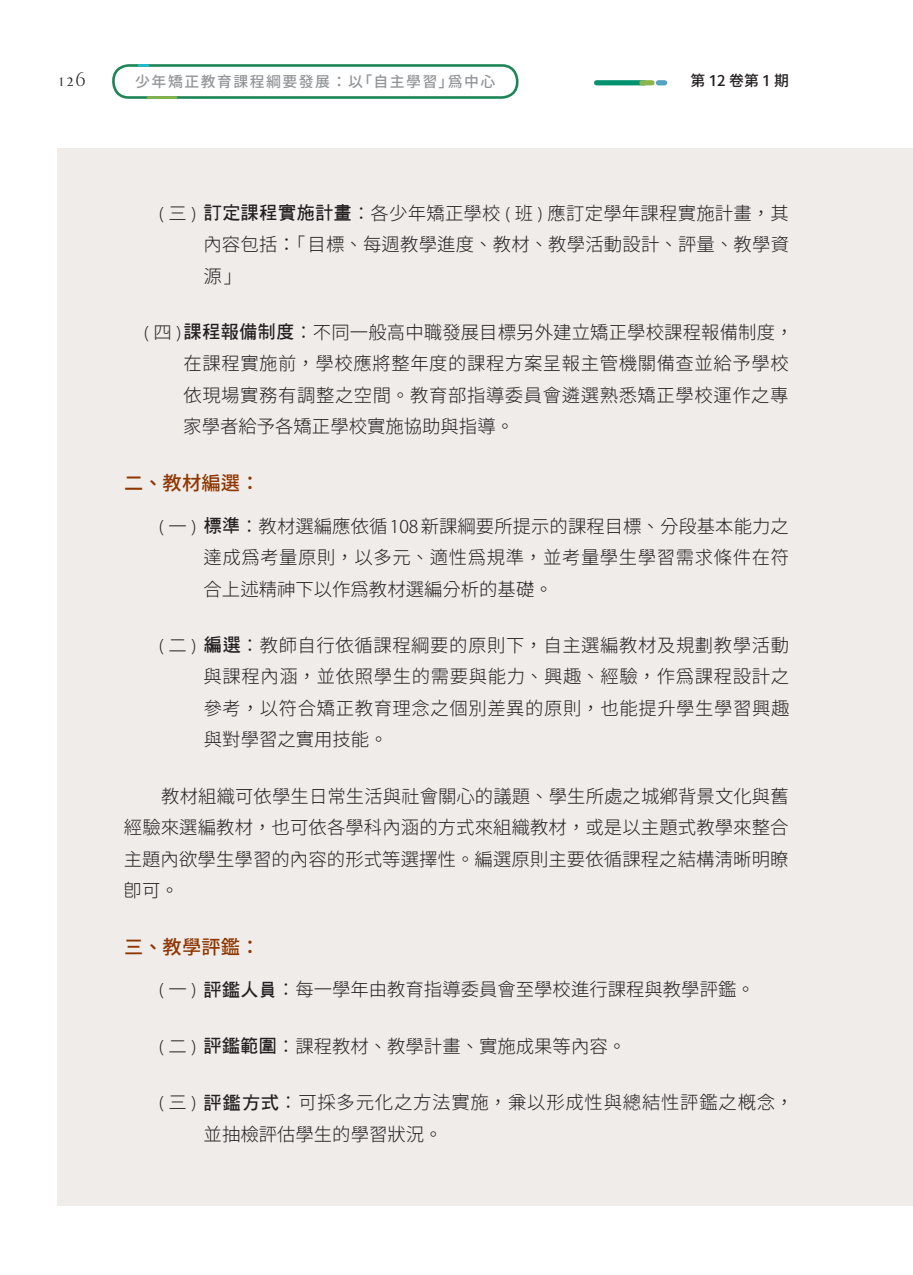
<style>
.page{position:relative;width:913px;height:1275px;background:#fff}
.page>*{position:absolute;margin:0;border:0;box-sizing:border-box;transform-origin:0 0}
.t1{font:19.25px "Gen Yo Gothic TW M";letter-spacing:.01em;color:#8d3700}
.t2{font:19.25px "Bodebeck LT Std";color:#231f20}
.t3{font:18.38px/31.5px "Gen Yo Gothic TW L";letter-spacing:.01em;color:#231f20;text-align:justify}
.t4{font:18.38px/31.5px "Gen Yo Gothic TW L";letter-spacing:.03em;color:#231f20}
.t5{font:18.38px/31.5px "Gen Yo Gothic TW L";letter-spacing:.04em;color:#231f20}
.t6{font:14.88px "Gen Yo Gothic TW M";letter-spacing:.1em;color:#939598}
.t7{font:14.88px "Gen Yo Gothic TW M";color:#231f20}
.s1{font-family:"Koz Go Pro";font-weight:300;font-size:16.62px}
.s2{font-family:"DF Hei W7 WIN BF"}
.s3{font-family:"Koz Go Pro";font-weight:300;font-size:17.5px}
</style>
<div class="page">
<div style="left:57px;top:148px;width:856px;height:1057px;background:#f0ecea"></div>
<div style="left:596px;top:80px;width:48px;height:5px;background:#039370"></div>
<div style="left:642px;top:80px;width:10px;height:5px;background:#8bb64d"></div>
<svg style="left:658px;top:80px;width:7px;height:5px"></svg>
<div style="left:112px;top:64px;width:406px;height:35px;border:3px solid #1f8557;border-radius:15px"></div>
<hr style="left:148px;top:96px;width:28px;height:3px;background:#88b54a">
<svg style="left:139px;top:64px;width:9px;height:3px"></svg>
<p class="t2" style="left:57px;top:69px;width:30px">126</p>
<p class="t6" style="left:135px;top:73px;width:361px">少年矯正教育課程綱要發展：以「自主學習」為中心</p>
<p class="t7" style="left:690px;top:72px;width:100px">第 12 卷第 1 期</p>
<p class="t3" style="left:203px;top:197px;width:587px;text-indent:-45px"><span class="s1">(</span> 三 <span class="s1">)</span> <span class="s2">訂定課程實施計畫</span>：各少年矯正學校 <span class="s1">(</span> 班 <span class="s1">)</span> 應訂定學年課程實施計畫，其內容包括：「目標、每週教學進度、教材、教學活動設計、評量、教學資源」</p>
<p class="t4" style="left:183px;top:317px;width:611px;text-indent:-39px"><span class="s1">(</span> 四 <span class="s1">)</span><span class="s2">課程報備制度</span>：不同一般高中職發展目標另外建立矯正學校課程報備制度，在課程實施前，學校應將整年度的課程方案呈報主管機關備查並給予學校依現場實務有調整之空間。教育部指導委員會遴選熟悉矯正學校運作之專家學者給予各矯正學校實施協助與指導。</p>
<p class="t1" style="left:124px;top:473px;width:137px">二、教材編選：</p>
<p class="t3" style="left:203px;top:510px;width:587px;text-indent:-45px"><span class="s1">(</span> 一 <span class="s1">)</span> <span class="s2">標準</span>：教材選編應依循<span class="s3">108</span>新課綱要所提示的課程目標、分段基本能力之達成為考量原則，以多元、適性為規準，並考量學生學習需求條件在符合上述精神下以作為教材選編分析的基礎。</p>
<p class="t3" style="left:204px;top:630px;width:587px;text-indent:-45px"><span class="s1">(</span> 二 <span class="s1">)</span> <span class="s2">編選</span>：教師自行依循課程綱要的原則下，自主選編教材及規劃教學活動與課程內涵，並依照學生的需要與能力、興趣、經驗，作為課程設計之參考，以符合矯正教育理念之個別差異的原則，也能提升學生學習興趣與對學習之實用技能。</p>
<p class="t3" style="left:124px;top:781px;width:666px;text-indent:38px">教材組織可依學生日常生活與社會關心的議題、學生所處之城鄉背景文化與舊經驗來選編教材，也可依各學科內涵的方式來組織教材，或是以主題式教學來整合主題內欲學生學習的內容的形式等選擇性。編選原則主要依循課程之結構淸晰明瞭即可。</p>
<p class="t1" style="left:124px;top:936px;width:137px">三、教學評鑑：</p>
<p class="t3" style="left:159px;top:974px;width:597px"><span class="s1">(</span> 一 <span class="s1">)</span> <span class="s2">評鑑人員</span>：每一學年由教育指導委員會至學校進行課程與教學評鑑。</p>
<p class="t3" style="left:159px;top:1031px;width:469px"><span class="s1">(</span> 二 <span class="s1">)</span> <span class="s2">評鑑範圍</span>：課程教材、教學計畫、實施成果等內容。</p>
<p class="t5" style="left:204px;top:1087px;width:591px;text-indent:-45px"><span class="s1">(</span> 三 <span class="s1">)</span> <span class="s2">評鑑方式</span>：可採多元化之方法實施，兼以形成性與總結性評鑑之概念，並抽檢評估學生的學習狀況。</p>
</div>
